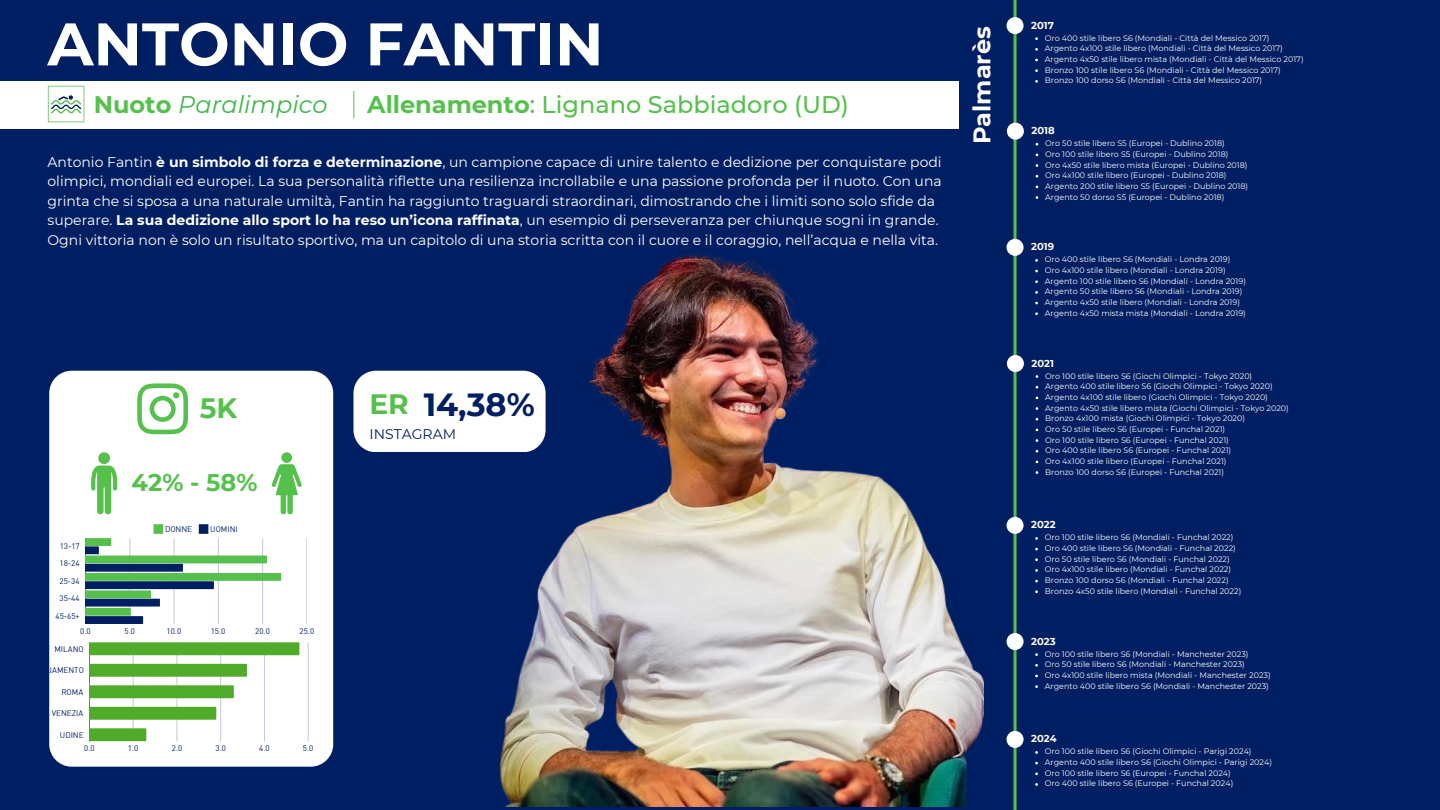
<style>
.page{position:relative;width:1440px;height:810px;background:#001f63}
.page>*{position:absolute;margin:0;border:0;box-sizing:border-box;transform-origin:0 0}
.t1{font:700 60px "Montserrat";color:#fff}
.t2{font:700 32px "Montserrat";color:#001f63}
.t3{font:700 28px "Montserrat";color:#55c14c}
.t4{font:500 24px "Montserrat";color:#55c14c}
.t5{font:italic 24px "Montserrat";color:#3fb64c}
.t6{font:700 24px "Montserrat";color:#fff}
.t7{font:700 24px "Montserrat";color:#55c14c}
.t8{font:14px/19.5px "Montserrat";color:#fff}
.t9{font:14px "Montserrat";color:#001f63}
.t10{font:700 10px "Montserrat";color:#fff}
.t11{font:8px/10.7px "Montserrat";color:#fff}
.t12{font:8px/17.4px "DIN";color:#001f63;text-align:center}
.s1{font-weight:700;font-style:normal;color:#55c14c}
.s2{font-weight:700}
</style>
<div class="page">
<div style="left:0;top:81px;width:960px;height:48px;background:#fff"></div>
<div style="left:49px;top:371px;width:284px;height:396px;background:#fff;border-radius:22px"></div>
<div style="left:353px;top:371px;width:193px;height:81px;background:#fff;border-radius:22px"></div>
<svg style="left:137px;top:383px;width:51px;height:51px"></svg>
<svg style="left:91px;top:452px;width:26px;height:62px"></svg>
<div style="left:281px;top:452px;width:11px;height:11px;background:#55c14c;border-radius:50%"></div>
<svg style="left:272px;top:464px;width:30px;height:50px"></svg>
<div style="left:154px;top:524px;width:9px;height:10px;background:#55c14c"></div>
<div style="left:199px;top:524px;width:9px;height:10px;background:#001f63"></div>
<svg style="left:86px;top:538px;width:195px;height:86px"></svg>
<hr style="left:89px;top:642px;width:1px;height:99px;background:#001f63;opacity:.6">
<hr style="left:133px;top:642px;width:1px;height:99px;background:#001f63;opacity:.25">
<hr style="left:177px;top:642px;width:1px;height:99px;background:#001f63;opacity:.25">
<hr style="left:221px;top:642px;width:1px;height:99px;background:#f3f4f7">
<hr style="left:264px;top:642px;width:1px;height:99px;background:#c3cada">
<hr style="left:308px;top:642px;width:1px;height:99px;background:#d3d8e4">
<svg style="left:89px;top:642px;width:210px;height:13px"></svg>
<svg style="left:89px;top:664px;width:158px;height:13px"></svg>
<svg style="left:89px;top:685px;width:145px;height:13px"></svg>
<svg style="left:89px;top:707px;width:127px;height:13px"></svg>
<svg style="left:89px;top:728px;width:57px;height:13px"></svg>
<hr style="left:1014px;top:0;width:3px;height:810px;background:#55c14c">
<div style="left:1007px;top:17px;width:17px;height:17px;background:#fff;border-radius:50%"></div>
<div style="left:1007px;top:123px;width:17px;height:17px;background:#fff;border-radius:50%"></div>
<div style="left:1007px;top:239px;width:17px;height:17px;background:#fff;border-radius:50%"></div>
<div style="left:1007px;top:355px;width:17px;height:17px;background:#fff;border-radius:50%"></div>
<div style="left:1007px;top:517px;width:17px;height:17px;background:#fff;border-radius:50%"></div>
<div style="left:1007px;top:633px;width:17px;height:17px;background:#fff;border-radius:50%"></div>
<div style="left:1007px;top:731px;width:17px;height:17px;background:#fff;border-radius:50%"></div>
<svg style="left:353px;top:91px;width:1px;height:27px"></svg>
<svg style="left:48px;top:86px;width:36px;height:36px"></svg>
<img style="left:466px;top:247px;width:517px;height:559px">
<h1 class="t1" style="left:48px;top:7px;width:557px">ANTONIO FANTIN</h1>
<h3 class="t5" style="left:94px;top:90px;width:235px"><span class="s1">Nuoto</span> Paralimpico</h3>
<h3 class="t4" style="left:367px;top:90px;width:483px"><span class="s2">Allenamento</span>: Lignano Sabbiadoro (UD)</h3>
<p class="t8" style="left:48px;top:152px;width:896px">Antonio Fantin <span class="s2">è un simbolo di forza e determinazione</span>, un campione capace di unire talento e dedizione per conquistare podi olimpici, mondiali ed europei. La sua personalità riflette una resilienza incrollabile e una passione profonda per il nuoto. Con una grinta che si sposa a una naturale umiltà, Fantin ha raggiunto traguardi straordinari, dimostrando che i limiti sono solo sfide da superare. <span class="s2">La sua dedizione allo sport lo ha reso un’icona raffinata</span>, un esempio di perseveranza per chiunque sogni in grande.<br>Ogni vittoria non è solo un risultato sportivo, ma un capitolo di una storia scritta con il cuore e il coraggio, nell’acqua e nella vita.</p>
<h3 class="t6" style="left:967px;top:144px;width:119px;rotate:-90deg">Palmarès</h3>
<h3 class="t3" style="left:200px;top:391px;width:39px">5K</h3>
<h3 class="t7" style="left:132px;top:468px;width:127px">42% - 58%</h3>
<p class="t12" style="left:56px;top:537px;width:26px">13-17<br>18-24<br>25-34<br>35-44<br>45-65+</p>
<p class="t12" style="left:165px;top:520px;width:29px">DONNE</p>
<p class="t12" style="left:210px;top:520px;width:29px">UOMINI</p>
<p class="t12" style="left:80px;top:622px;width:12px">0.0</p>
<p class="t12" style="left:124px;top:622px;width:12px">5.0</p>
<p class="t12" style="left:167px;top:622px;width:16px">10.0</p>
<p class="t12" style="left:211px;top:622px;width:16px">15.0</p>
<p class="t12" style="left:255px;top:622px;width:16px">20.0</p>
<p class="t12" style="left:300px;top:622px;width:16px">25.0</p>
<p class="t12" style="left:54px;top:640px;width:31px">MILANO</p>
<p class="t12" style="left:61px;top:683px;width:23px">ROMA</p>
<p class="t12" style="left:52px;top:704px;width:33px">VENEZIA</p>
<p class="t12" style="left:60px;top:726px;width:25px">UDINE</p>
<p class="t12" style="left:84px;top:739px;width:12px">0.0</p>
<p class="t12" style="left:128px;top:739px;width:12px">1.0</p>
<p class="t12" style="left:172px;top:739px;width:12px">2.0</p>
<p class="t12" style="left:216px;top:739px;width:12px">3.0</p>
<p class="t12" style="left:259px;top:739px;width:12px">4.0</p>
<p class="t12" style="left:303px;top:739px;width:12px">5.0</p>
<h2 class="t2" style="left:424px;top:385px;width:113px">14,38%</h2>
<h3 class="t3" style="left:369px;top:387px;width:41px">ER</h3>
<h3 class="t9" style="left:369px;top:425px;width:88px">INSTAGRAM</h3>
<p class="t10" style="left:1031px;top:19px;width:24px">2017</p>
<p class="t11" style="left:1045px;top:32px;width:260px">Oro 400 stile libero S6 (Mondiali - Città del Messico 2017)<br>Argento 4x100 stile libero (Mondiali - Città del Messico 2017)<br>Argento 4x50 stile libero mista (Mondiali - Città del Messico 2017)<br>Bronzo 100 stile libero S6 (Mondiali - Città del Messico 2017)<br>Bronzo 100 dorso S6 (Mondiali - Città del Messico 2017)</p>
<p class="t10" style="left:1032px;top:124px;width:25px">2018</p>
<p class="t11" style="left:1045px;top:138px;width:205px">Oro 50 stile libero S5 (Europei - Dublino 2018)<br>Oro 100 stile libero S5 (Europei - Dublino 2018)<br>Oro 4x50 stile libero mista (Europei - Dublino 2018)<br>Oro 4x100 stile libero (Europei - Dublino 2018)<br>Argento 200 stile libero S5 (Europei - Dublino 2018)<br>Argento 50 dorso S5 (Europei - Dublino 2018)</p>
<p class="t10" style="left:1031px;top:241px;width:24px">2019</p>
<p class="t11" style="left:1045px;top:254px;width:203px">Oro 400 stile libero S6 (Mondiali - Londra 2019)<br>Oro 4x100 stile libero (Mondiali - Londra 2019)<br>Argento 100 stile libero S6 (Mondiali - Londra 2019)<br>Argento 50 stile libero S6 (Mondiali - Londra 2019)<br>Argento 4x50 stile libero (Mondiali - Londra 2019)<br>Argento 4x50 mista mista (Mondiali - Londra 2019)</p>
<p class="t10" style="left:1032px;top:357px;width:24px">2021</p>
<p class="t11" style="left:1045px;top:370px;width:245px">Oro 100 stile libero S6 (Giochi Olimpici - Tokyo 2020)<br>Argento 400 stile libero S6 (Giochi Olimpici - Tokyo 2020)<br>Argento 4x100 stile libero (Giochi Olimpici - Tokyo 2020)<br>Argento 4x50 stile libero mista (Giochi Olimpici - Tokyo 2020)<br>Bronzo 4x100 mista (Giochi Olimpici - Tokyo 2020)<br>Oro 50 stile libero S6 (Europei - Funchal 2021)<br>Oro 100 stile libero S6 (Europei - Funchal 2021)<br>Oro 400 stile libero S6 (Europei - Funchal 2021)<br>Oro 4x100 stile libero (Europei - Funchal 2021)<br>Bronzo 100 dorso S6 (Europei - Funchal 2021)</p>
<p class="t10" style="left:1031px;top:519px;width:26px">2022</p>
<p class="t11" style="left:1045px;top:532px;width:198px">Oro 100 stile libero S6 (Mondiali - Funchal 2022)<br>Oro 400 stile libero S6 (Mondiali - Funchal 2022)<br>Oro 50 stile libero S6 (Mondiali - Funchal 2022)<br>Oro 4x100 stile libero (Mondiali - Funchal 2022)<br>Bronzo 100 dorso S6 (Mondiali - Funchal 2022)<br>Bronzo 4x50 stile libero (Mondiali - Funchal 2022)</p>
<p class="t10" style="left:1031px;top:635px;width:26px">2023</p>
<p class="t11" style="left:1045px;top:648px;width:227px">Oro 100 stile libero S6 (Mondiali - Manchester 2023)<br>Oro 50 stile libero S6 (Mondiali - Manchester 2023)<br>Oro 4x100 stile libero mista (Mondiali - Manchester 2023)<br>Argento 400 stile libero S6 (Mondiali - Manchester 2023)</p>
<p class="t10" style="left:1031px;top:733px;width:27px">2024</p>
<p class="t11" style="left:1045px;top:746px;width:229px">Oro 100 stile libero S6 (Giochi Olimpici - Parigi 2024)<br>Argento 400 stile libero S6 (Giochi Olimpici - Parigi 2024)<br>Oro 100 stile libero S6 (Europei - Funchal 2024)<br>Oro 400 stile libero S6 (Europei - Funchal 2024)</p>
</div>
